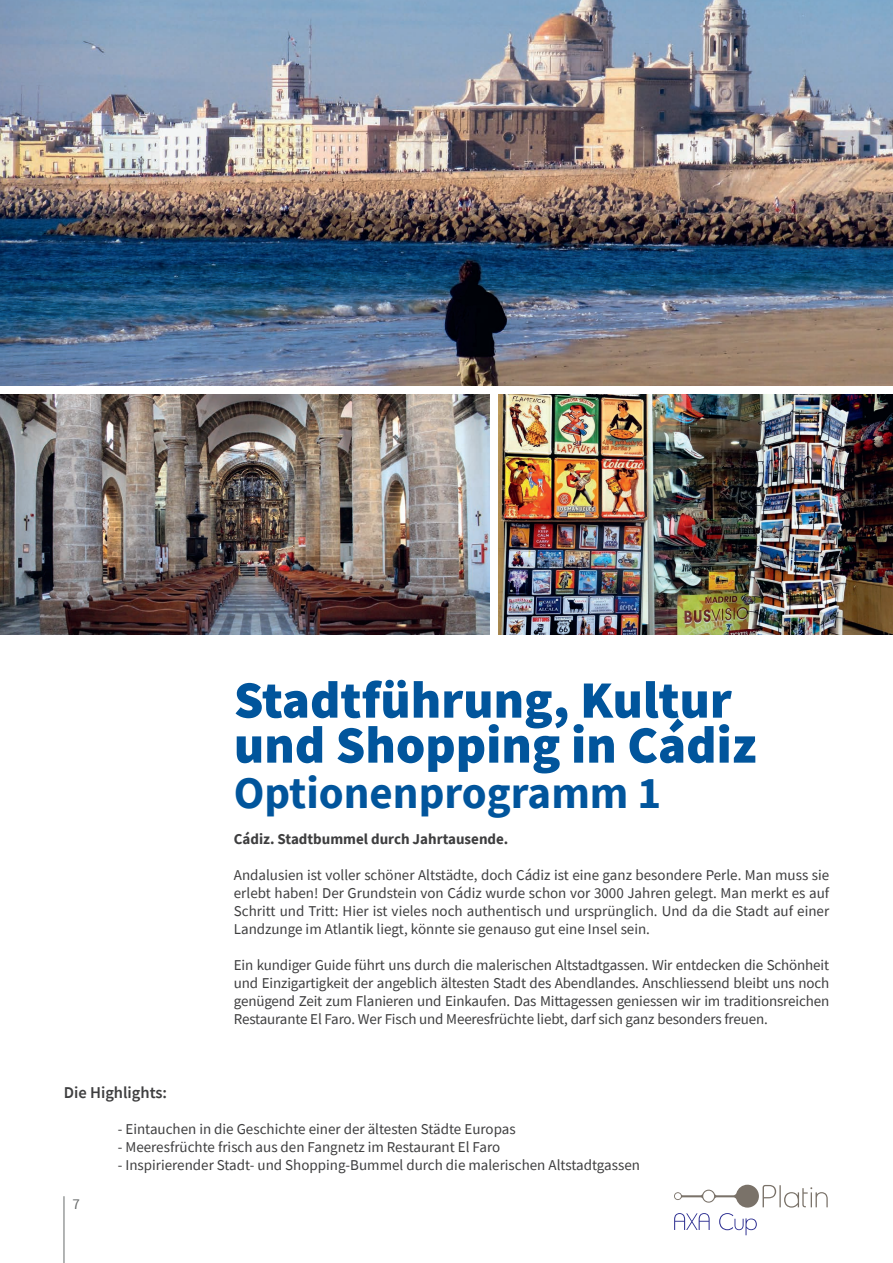
<style>
.page{position:relative;width:893px;height:1263px;background:#fff}
.page>*{position:absolute;margin:0;border:0;box-sizing:border-box;transform-origin:0 0}
.t1{font:900 52.5px/45px "Source Sans Pro";color:#01559c}
.t2{font:700 45px "Source Sans Pro";color:#01559c}
.t3{font:600 16.5px "Source Sans Pro";color:#3e3e3f}
.t4{font:15px/18px "Source Sans Pro";color:#3e3e3f;text-align:justify}
.t5{font:700 15px "Source Sans Pro";color:#3e3e3f}
.t6{font:15px "Source Sans Pro";color:#676a6a}
</style>
<div class="page">
<svg style="left:674px;top:1185px;width:154px;height:22px"></svg>
<svg style="left:674px;top:1213px;width:83px;height:22px"></svg>
<img style="left:0;top:0;width:893px;height:386px">
<img style="left:0;top:394px;width:489px;height:240px">
<img style="left:499px;top:394px;width:394px;height:240px">
<hr style="left:64px;top:1196px;width:1px;height:67px;background:#676a6a">
<h1 class="t1" style="left:234px;top:677px;width:524px">Stadtführung, Kultur und Shopping in Cádiz</h1>
<h2 class="t2" style="left:234px;top:762px;width:429px">Optionenprogramm 1</h2>
<p class="t5" style="left:234px;top:828px;width:276px">Cádiz. Stadtbummel durch Jahrtausende.</p>
<p class="t4" style="left:234px;top:865px;width:597px">Andalusien ist voller schöner Altstädte, doch Cádiz ist eine ganz besondere Perle. Man muss sie erlebt haben! Der Grundstein von Cádiz wurde schon vor 3000 Jahren gelegt. Man merkt es auf Schritt und Tritt: Hier ist vieles noch authentisch und ursprünglich. Und da die Stadt auf einer Landzunge im Atlantik liegt, könnte sie genauso gut eine Insel sein.</p>
<p class="t4" style="left:234px;top:955px;width:597px">Ein kundiger Guide führt uns durch die malerischen Altstadtgassen. Wir entdecken die Schönheit und Einzigartigkeit der angeblich ältesten Stadt des Abendlandes. Anschliessend bleibt uns noch genügend Zeit zum Flanieren und Einkaufen. Das Mittagessen geniessen wir im traditionsreichen Restaurante El Faro. Wer Fisch und Meeresfrüchte liebt, darf sich ganz besonders freuen.</p>
<p class="t3" style="left:64px;top:1082px;width:105px">Die Highlights:</p>
<p class="t4" style="left:118px;top:1120px;width:399px">- Eintauchen in die Geschichte einer der ältesten Städte Europas</p>
<p class="t4" style="left:118px;top:1138px;width:384px">- Meeresfrüchte frisch aus den Fangnetz im Restaurant El Faro</p>
<p class="t4" style="left:118px;top:1156px;width:524px">- Inspirierender Stadt- und Shopping-Bummel durch die malerischen Altstadtgassen</p>
<p class="t6" style="left:73px;top:1194px;width:9px">7</p>
</div>
